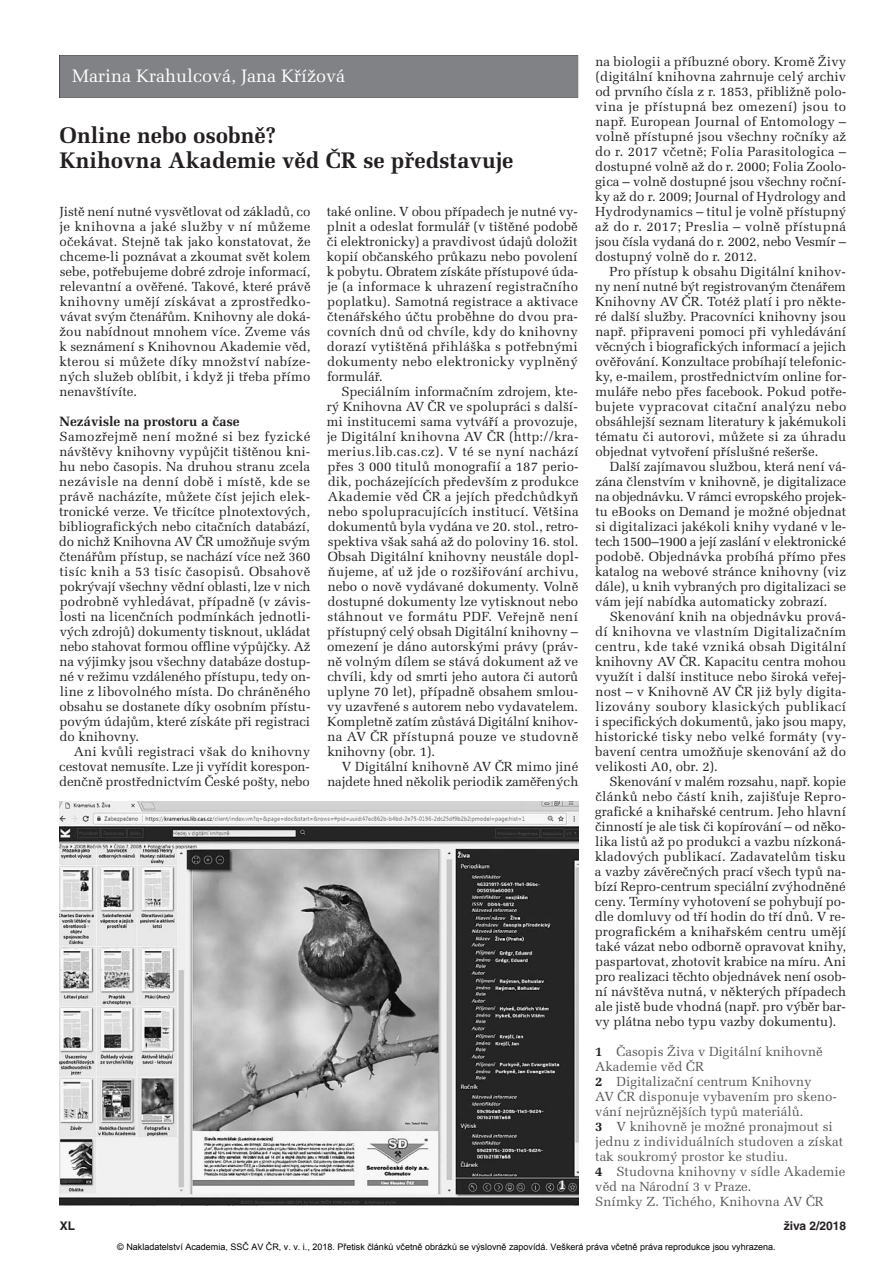
<style>
.page{position:relative;width:893px;height:1263px;background:#fff}
.page>*{position:absolute;margin:0;border:0;box-sizing:border-box;transform-origin:0 0}
.t1{font:700 22.5px/25.5px "Melior CE";color:#231f20}
.t2{font:18px "Melior CE";color:#fff}
.t3{font:700 13.5px "Melior CE";color:#231f20}
.t4{font:700 13.5px "Melior CE";color:#fff}
.t5{font:13.2px/15px "Melior CE";color:#231f20;text-align:justify}
.t6{font:13.2px/15px "Melior CE";color:#57585a}
.t7{font:700 12px "Helvetica CE";color:#231f20}
.t8{font:9px "Arial";color:#000}
.s1{font-weight:700;color:#231f20}
</style>
<div class="page">
<div style="left:60px;top:55px;width:518px;height:43px;background:#808285"></div>
<img style="left:60px;top:801px;width:518px;height:404px">
<h2 class="t2" style="left:72px;top:70px;width:275px">Marina Krahulcová, Jana Křížová</h2>
<h1 class="t1" style="left:60px;top:125px;width:455px">Online nebo osobně?<br>Knihovna Akademie věd ČR se představuje</h1>
<p class="t5" style="left:60px;top:206px;width:253px">Jistě není nutné vysvětlovat od základů, co je knihovna a jaké služby v ní můžeme očekávat. Stejně tak jako konstatovat, že chceme-li poznávat a zkoumat svět kolem sebe, potřebujeme dobré zdroje informací, relevantní a ověřené. Takové, které právě knihovny umějí získávat a zprostředko&shy;vávat svým čtenářům. Knihovny ale doká&shy;žou nabídnout mnohem více. Zveme vás k seznámení s Knihovnou Akademie věd, kterou si můžete díky množství nabíze&shy;ných služeb oblíbit, i když ji třeba přímo nenavštívíte.</p>
<p class="t3" style="left:60px;top:417px;width:182px">Nezávisle na prostoru a čase</p>
<p class="t5" style="left:59px;top:431px;width:253px">Samozřejmě není možné si bez fyzické návštěvy knihovny vypůjčit tištěnou kni&shy;hu nebo časopis. Na druhou stranu zcela nezávisle na denní době i místě, kde se právě nacházíte, můžete číst jejich elek&shy;tronické verze. Ve třicítce plnotextových, bibliografických nebo citačních databází, do nichž Knihovna AV ČR umožňuje svým čtenářům přístup, se nachází více než 360 tisíc knih a 53 tisíc časopisů. Obsahově pokrývají všechny vědní oblasti, lze v nich podrobně vyhledávat, případně (v závis&shy;losti na licenčních podmínkách jednotli&shy;vých zdrojů) dokumenty tisknout, ukládat nebo stahovat formou offline výpůjčky. Až na výjimky jsou všechny databáze dostup&shy;né v režimu vzdáleného přístupu, tedy on - line z libovolného místa. Do chráněného obsahu se dostanete díky osobním přístu&shy;povým údajům, které získáte při registraci do knihovny.</p>
<p class="t5" style="left:59px;top:746px;width:252px;text-indent:15px">Ani kvůli registraci však do knihovny cestovat nemusíte. Lze ji vyřídit korespon - denčně prostřednictvím České pošty, nebo</p>
<p class="t5" style="left:327px;top:206px;width:253px">také online. V obou případech je nutné vy - plnit a odeslat formulář (v tištěné podobě či elektronicky) a pravdivost údajů doložit kopií občanského průkazu nebo povolení k pobytu. Obratem získáte přístupové úda&shy;je (a informace k uhrazení registračního poplatku). Samotná registrace a aktivace čtenářského účtu proběhne do dvou pra&shy;covních dnů od chvíle, kdy do knihovny dorazí vytištěná přihláška s potřebnými dokumenty nebo elektronicky vyplněný formulář.</p>
<p class="t5" style="left:327px;top:386px;width:254px;text-indent:15px">Speciálním informačním zdrojem, kte&shy;rý Knihovna AV ČR ve spolupráci s další&shy;mi institucemi sama vytváří a provozuje, je Digitální knihovna AV ČR (http://kra&shy;merius.lib.cas.cz). V té se nyní nachází přes 3 000 titulů monografií a 187 perio&shy;dik, pocházejících především z produkce Akademie věd ČR a jejích předchůdkyň nebo spolupracujících institucí. Většina dokumentů byla vydána ve 20. stol., retro&shy;spektiva však sahá až do poloviny 16. stol.<br>Obsah Digitální knihovny neustále dopl&shy;ňujeme, ať už jde o rozšiřování archivu, nebo o nově vydávané dokumenty. Volně dostupné dokumenty lze vytisknout nebo stáhnout ve formátu PDF. Veřejně není přístupný celý obsah Digitální knihovny – omezení je dáno autorskými právy (práv&shy;ně volným dílem se stává dokument až ve chvíli, kdy od smrti jeho autora či autorů uplyne 70 let), případně obsahem smlou&shy;vy uzavřené s autorem nebo vydavatelem.<br>Kompletně zatím zůstává Digitální knihov&shy;na AV ČR přístupná pouze ve studovně knihovny (obr. 1).</p>
<p class="t5" style="left:327px;top:761px;width:252px;text-align:right">V Digitální knihovně AV ČR mimo jiné najdete hned několik periodik zaměřených</p>
<p class="t5" style="left:595px;top:56px;width:253px">na biologii a příbuzné obory. Kromě Živy (digitální knihovna zahrnuje celý archiv od prvního čísla z r. 1853, přibližně polo&shy;vina je přístupná bez omezení) jsou to např. European Journal of Entomology – volně přístupné jsou všechny ročníky až do r. 2017 včetně; Folia Parasitologica – dostupné volně až do r. 2000; Folia Zoolo - gica – volně dostupné jsou všechny roční - ky až do r. 2009; Journal of Hydrology and Hydrodynamics – titul je volně přístupný až do r. 2017; Preslia – volně přístupná jsou čísla vydaná do r. 2002, nebo Vesmír – dostupný volně do r. 2012.</p>
<p class="t5" style="left:595px;top:266px;width:253px;text-indent:14px">Pro přístup k obsahu Digitální knihov&shy;ny není nutné být registrovaným čtenářem Knihovny AV ČR. Totéž platí i pro někte&shy;ré další služby. Pracovníci knihovny jsou např. připraveni pomoci při vyhledávání věcných i biografických informací a jejich ověřování. Konzultace probíhají telefonic&shy;ky, e-mailem, prostřednictvím online for&shy;muláře nebo přes facebook. Pokud potře&shy;bujete vypracovat citační analýzu nebo obsáhlejší seznam literatury k jakémukoli tématu či autorovi, můžete si za úhradu objednat vytvoření příslušné rešerše.</p>
<p class="t5" style="left:595px;top:461px;width:253px;text-indent:15px">Další zajímavou službou, která není vá - zána členstvím v knihovně, je digitalizace na objednávku. V rámci evropského projek - tu eBooks on Demand je možné objednat si digitalizaci jakékoli knihy vydané v le - tech 1500–1900 a její zaslání v elektronické podobě. Objednávka probíhá přímo přes katalog na webové stránce knihovny (viz dále), u knih vybraných pro digitalizaci se vám její nabídka automaticky zobrazí.</p>
<p class="t5" style="left:595px;top:611px;width:253px;text-indent:15px">Skenování knih na objednávku prová&shy;dí knihovna ve vlastním Digitalizačním centru, kde také vzniká obsah Digitální knihovny AV ČR. Kapacitu centra mohou využít i další instituce nebo široká veřej&shy;nost – v Knihovně AV ČR již byly digita&shy;lizovány soubory klasických publikací i specifických dokumentů, jako jsou mapy, historické tisky nebo velké formáty (vy - bavení centra umožňuje skenování až do velikosti A0, obr. 2).</p>
<p class="t5" style="left:595px;top:776px;width:253px;text-indent:15px">Skenování v malém rozsahu, např. kopie článků nebo částí knih, zajišťuje Repro&shy;grafické a knihařské centrum. Jeho hlavní činností je ale tisk či kopírování – od něko&shy;lika listů až po produkci a vazbu nízkoná - kladových publikací. Zadavatelům tisku a vazby závěrečných prací všech typů na - bízí Repro-centrum speciální zvýhodněné ceny. Termíny vyhotovení se pohybují po - dle domluvy od tří hodin do tří dnů. V re - prografickém a knihařském centru umějí také vázat nebo odborně opravovat knihy, paspartovat, zhotovit krabice na míru. Ani pro realizaci těchto objednávek není osob&shy;ní návštěva nutná, v některých případech ale jistě bude vhodná (např. pro výběr bar&shy;vy plátna nebo typu vazby dokumentu).</p>
<p class="t6" style="left:595px;top:1046px;width:252px"><span class="s1">1</span> Časopis Živa v Digitální knihovně<br>Akademie věd ČR<br><span class="s1">2</span> Digitalizační centrum Knihovny<br>AV ČR disponuje vybavením pro skeno&shy;vání nejrůznějších typů materiálů.<br><span class="s1">3</span> V knihovně je možné pronajmout si jednu z individuálních studoven a získat tak soukromý prostor ke studiu.<br><span class="s1">4</span> Studovna knihovny v sídle Akademie věd na Národní 3 v Praze.<br>Snímky Z. Tichého, Knihovna AV ČR</p>
<p class="t8" style="left:117px;top:1241px;width:660px">© Nakladatelství Academia, SSČ AV ČR, v. v. i., 2018. Přetisk článků včetně obrázků se výslovně zapovídá. Veškerá práva včetně práva reprodukce jsou vyhrazena.</p>
<p class="t4" style="left:559px;top:1180px;width:9px">1</p>
<p class="t7" style="left:60px;top:1221px;width:17px">XL</p>
<p class="t7" style="left:784px;top:1221px;width:64px">živa 2/2018</p>
</div>
